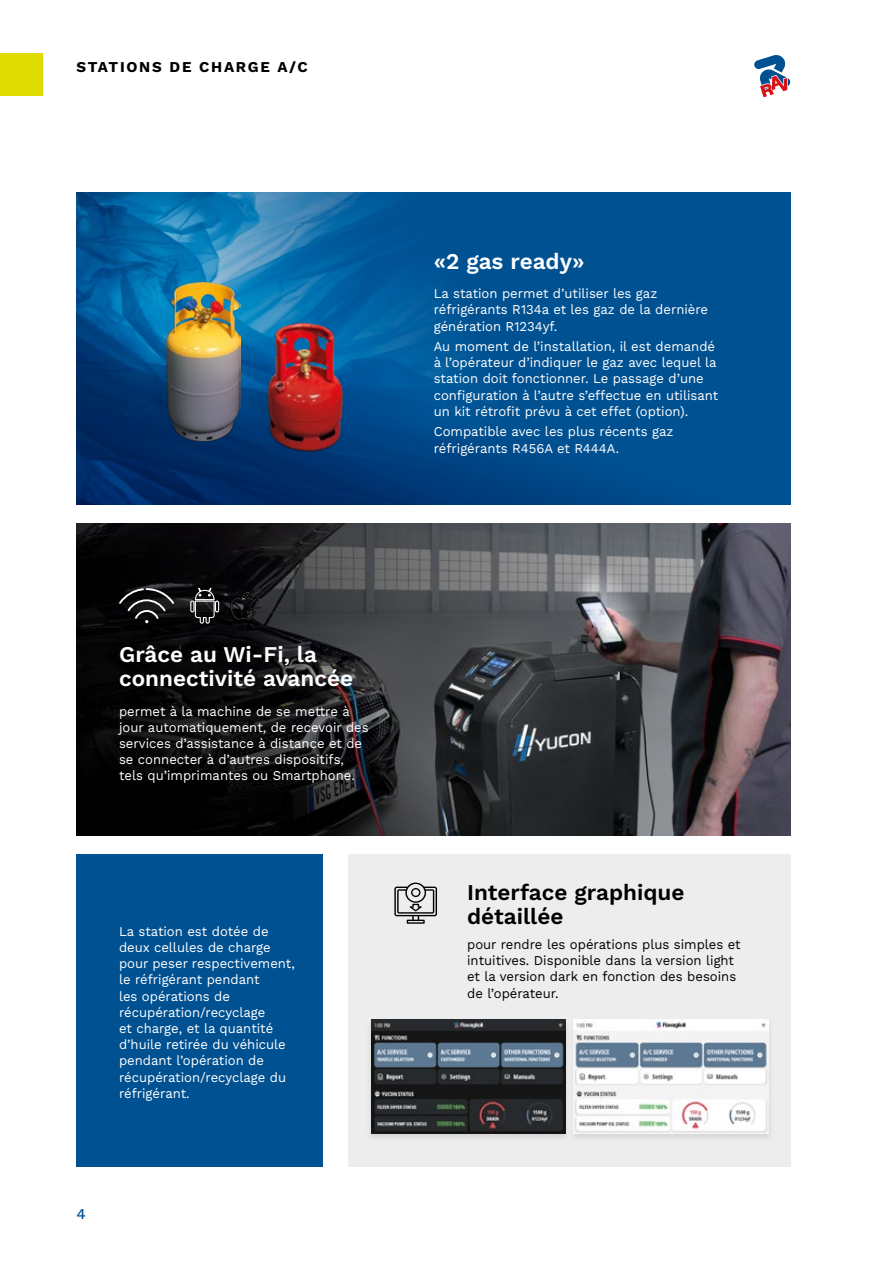
<style>
.page{position:relative;width:893px;height:1263px;background:#fff}
.page>*{position:absolute;margin:0;border:0;box-sizing:border-box;transform-origin:0 0}
.t1{font:22.5px/24px "Work Sans";color:#fff}
.t2{font:22.5px/24px "Work Sans";color:#000}
.t3{font:15px "Work Sans";letter-spacing:.115em;color:#000}
.t4{font:15px "Work Sans";color:#005192}
.t5{font:13.5px/16.2px "Work Sans";color:#fff}
.t6{font:13.5px/16.2px "Work Sans";color:#000}
</style>
<div class="page">
<img style="left:489px;top:523px;width:302px;height:312px">
<div style="left:349px;top:854px;width:442px;height:312px;background:#ededed"></div>
<div style="left:77px;top:854px;width:246px;height:312px;background:#005192"></div>
<svg style="left:77px;top:523px;width:412px;height:312px;background:#212123"></svg>
<svg style="left:77px;top:192px;width:714px;height:312px;background:#035190"></svg>
<img style="left:136px;top:282px;width:105px;height:159px">
<img style="left:240px;top:324px;width:105px;height:128px">
<div style="left:365px;top:1018px;width:409px;height:125px;background:#000;opacity:.1"></div>
<img style="left:371px;top:1020px;width:195px;height:114px">
<img style="left:574px;top:1020px;width:194px;height:114px">
<div style="left:0;top:53px;width:43px;height:43px;background:#dedc00"></div>
<svg style="left:754px;top:55px;width:37px;height:43px"></svg>
<svg style="left:117px;top:587px;width:59px;height:36px;background:#29292a"></svg>
<svg style="left:190px;top:587px;width:30px;height:37px"></svg>
<svg style="left:230px;top:590px;width:26px;height:30px"></svg>
<svg style="left:394px;top:882px;width:43px;height:42px"></svg>
<p class="t3" style="left:77px;top:56px;width:233px">STATIONS DE CHARGE A/C</p>
<h1 class="t1" style="left:434px;top:248px;width:152px">«2 gas ready»</h1>
<p class="t5" style="left:434px;top:285px;width:276px">La station permet d’utiliser les gaz réfrigérants R134a et les gaz de la dernière génération R1234yf.</p>
<p class="t5" style="left:434px;top:338px;width:286px">Au moment de l’installation, il est demandé à l’opérateur d’indiquer le gaz avec lequel la station doit fonctionner. Le passage d’une configuration à l’autre s’effectue en utilisant un kit rétrofit prévu à cet effet (option).</p>
<p class="t5" style="left:434px;top:423px;width:241px">Compatible avec les plus récents gaz réfrigérants R456A et R444A.</p>
<h1 class="t1" style="left:119px;top:641px;width:236px">Grâce au Wi-Fi, la connectivité avancée</h1>
<p class="t5" style="left:119px;top:702px;width:251px">permet à la machine de se mettre à jour automatiquement, de recevoir des services d’assistance à distance et de se connecter à d’autres dispositifs, tels qu’imprimantes ou Smartphone.</p>
<p class="t5" style="left:119px;top:922px;width:177px">La station est dotée de deux cellules de charge pour peser respectivement, le réfrigérant pendant<br>les opérations de récupération/recyclage<br>et charge, et la quantité d’huile retirée du véhicule pendant l’opération de récupération/recyclage du réfrigérant.</p>
<p class="t4" style="left:77px;top:1203px;width:11px">4</p>
<h1 class="t2" style="left:467px;top:879px;width:219px">Interface graphique détaillée</h1>
<p class="t6" style="left:467px;top:936px;width:275px">pour rendre les opérations plus simples et intuitives. Disponible dans la version light et la version dark en fonction des besoins de l’opérateur.</p>
</div>
